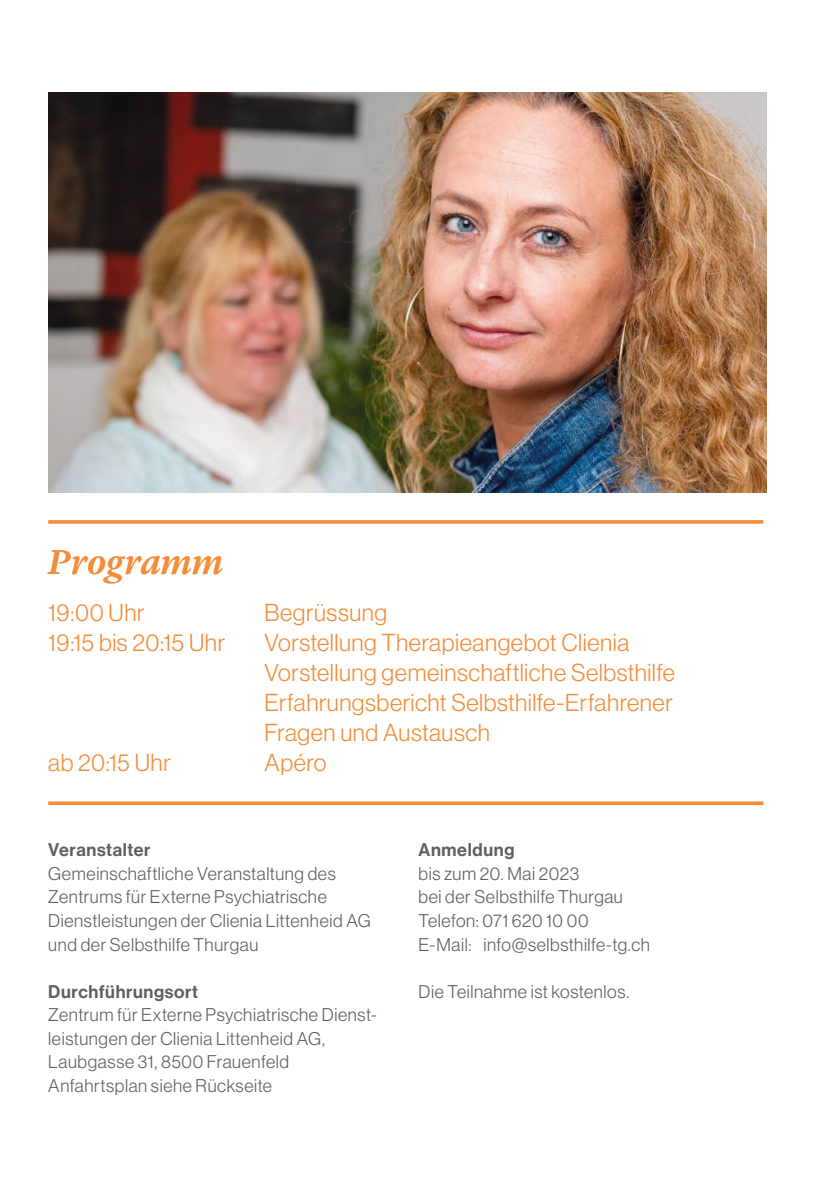
<style>
.page{position:relative;width:840px;height:1191px;background:#fff}
.page>*{position:absolute;margin:0;border:0;box-sizing:border-box;transform-origin:0 0}
._09_Auszeichnungen_L{font:italic 600 36px "Lyon Text";letter-spacing:-.005em;color:#f28d39}
._04_Untertitel_Haas{font:24px/30px "N Haas Grotesk DS Pro 45 Lt";letter-spacing:.025em;color:#f28d39}
._06_Lauttext_9_Grid{font:18px/23.6px "N Haas Grotesk DS Pro 45 Lt";letter-spacing:.035em;color:#5e5f61}
._06_Lauttext_9_Grid-2{font:18px "N Haas Grotesk DS Pro 65 Md";letter-spacing:.035em;color:#5e5f61}
._05_Untertitel_Fett{font:18px "N Haas Grotesk DS Pro 65 Md";letter-spacing:.035em;color:#5e5f61}
.s1{font-family:"N Haas Grotesk DS Pro 65 Md"}
</style>
<div class="page">
<img style="left:48px;top:92px;width:717px;height:400px">
<svg style="left:48px;top:520px;width:715px;height:4px;background:#f3984c"></svg>
<svg style="left:48px;top:801px;width:715px;height:4px;background:#f3994f"></svg>
<p class="_09_Auszeichnungen_L" style="left:48px;top:534px;width:177px">Programm</p>
<p class="_04_Untertitel_Haas" style="left:48px;top:598px;width:98px">19:00 Uhr</p>
<p class="_04_Untertitel_Haas" style="left:264px;top:598px;width:124px">Begrüssung</p>
<p class="_04_Untertitel_Haas" style="left:48px;top:628px;width:178px">19:15 bis 20:15 Uhr</p>
<p class="_04_Untertitel_Haas" style="left:264px;top:628px;width:412px">Vorstellung Therapieangebot Clienia Vorstellung gemeinschaftliche Selbsthilfe Erfahrungsbericht Selbsthilfe-Erfahrener Fragen und Austausch</p>
<p class="_04_Untertitel_Haas" style="left:48px;top:748px;width:124px">ab 20:15 Uhr</p>
<p class="_04_Untertitel_Haas" style="left:264px;top:748px;width:64px">Apéro</p>
<p class="_06_Lauttext_9_Grid" style="left:48px;top:838px;width:324px"><span class="s1">Veranstalter<br></span>Gemeinschaftliche Veranstaltung des<br>Zentrums für Externe Psychiatrische<br>Dienstleistungen der Clienia Littenheid AG und der Selbsthilfe Thurgau</p>
<p class="_06_Lauttext_9_Grid-2" style="left:48px;top:980px;width:151px">Durchführungsort</p>
<p class="_06_Lauttext_9_Grid" style="left:48px;top:1003px;width:330px">Zentrum für Externe Psychiatrische Dienst&shy;leistungen der Clienia Littenheid AG,</p>
<p class="_06_Lauttext_9_Grid" style="left:48px;top:1050px;width:242px">Laubgasse 31, 8500 Frauenfeld<br>Anfahrtsplan siehe Rückseite</p>
<p class="_05_Untertitel_Fett" style="left:418px;top:839px;width:97px">Anmeldung</p>
<p class="_06_Lauttext_9_Grid" style="left:418px;top:862px;width:162px">bis zum 20. Mai 2023</p>
<p class="_06_Lauttext_9_Grid" style="left:418px;top:885px;width:206px">bei der Selbsthilfe Thurgau</p>
<p class="_06_Lauttext_9_Grid" style="left:418px;top:909px;width:171px">Telefon: 071 620 10 00</p>
<p class="_06_Lauttext_9_Grid" style="left:418px;top:932px;width:233px">E-Mail: info@selbsthilfe-tg.ch</p>
<p class="_06_Lauttext_9_Grid" style="left:418px;top:979px;width:212px">Die Teilnahme ist kostenlos.</p>
</div>
